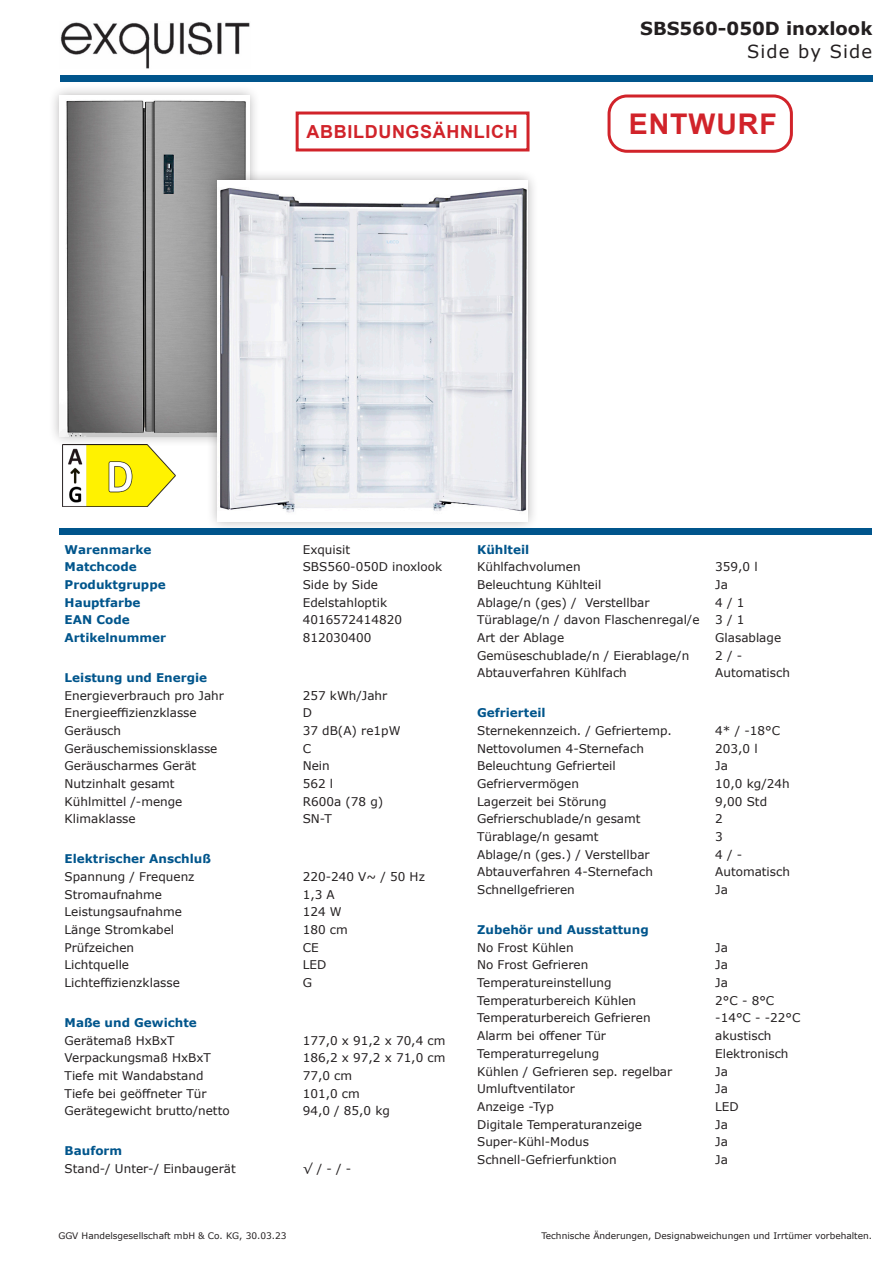
<style>
.page{position:relative;width:893px;height:1263px;background:#fff}
.page>*{position:absolute;margin:0;border:0;box-sizing:border-box;transform-origin:0 0}
.t1{font:700 28.5px "Arial";letter-spacing:.03em;color:#d1232a}
.t2{font:700 18px "Verdana";color:#231f20}
.t3{font:700 18px "Arial";letter-spacing:.035em;color:#d1232a}
.t4{font:18px "Verdana";letter-spacing:.065em;color:#231f20}
.t5{font:12px "Verdana";color:#231f20}
.t6{font:700 12px "Verdana";color:#00558c}
.t7{font:9px "Verdana";color:#231f20}
</style>
<div class="page">
<div style="left:48px;top:84px;width:213px;height:364px;background:#231f20;opacity:.35"></div>
<img style="left:60px;top:96px;width:189px;height:340px">
<img style="left:60px;top:22px;width:190px;height:47px">
<div style="left:60px;top:75px;width:812px;height:6px;background:#00558c"></div>
<div style="left:60px;top:528px;width:812px;height:6px;background:#00558c"></div>
<div style="left:206px;top:169px;width:333px;height:364px;background:#231f20;opacity:.35"></div>
<img style="left:218px;top:181px;width:309px;height:340px">
<div style="left:296px;top:112px;width:233px;height:39px;border:3px solid #d1232a"></div>
<div style="left:608px;top:95px;width:185px;height:58px;border:3px solid #d1232a;border-radius:18px"></div>
<img style="left:63px;top:445px;width:112px;height:62px">
<h2 class="t2" style="left:640px;top:16px;width:234px">SBS560-050D inoxlook</h2>
<h2 class="t4" style="left:747px;top:39px;width:127px">Side by Side</h2>
<h2 class="t3" style="left:307px;top:119px;width:213px">ABBILDUNGSÄHNLICH</h2>
<h1 class="t1" style="left:629px;top:104px;width:149px">ENTWURF</h1>
<p class="t6" style="left:65px;top:541px;width:88px">Warenmarke</p>
<p class="t5" style="left:303px;top:541px;width:49px">Exquisit</p>
<p class="t6" style="left:65px;top:558px;width:74px">Matchcode</p>
<p class="t5" style="left:303px;top:559px;width:141px">SBS560-050D inoxlook</p>
<p class="t6" style="left:65px;top:576px;width:103px">Produktgruppe</p>
<p class="t5" style="left:303px;top:576px;width:77px">Side by Side</p>
<p class="t6" style="left:65px;top:594px;width:77px">Hauptfarbe</p>
<p class="t5" style="left:303px;top:594px;width:86px">Edelstahloptik</p>
<p class="t6" style="left:65px;top:611px;width:67px">EAN Code</p>
<p class="t5" style="left:303px;top:612px;width:101px">4016572414820</p>
<p class="t6" style="left:65px;top:629px;width:103px">Artikelnummer</p>
<p class="t5" style="left:303px;top:629px;width:70px">812030400</p>
<p class="t6" style="left:65px;top:669px;width:144px">Leistung und Energie</p>
<p class="t5" style="left:65px;top:687px;width:161px">Energieverbrauch pro Jahr</p>
<p class="t5" style="left:303px;top:687px;width:86px">257 kWh/Jahr</p>
<p class="t5" style="left:65px;top:705px;width:134px">Energieeffizienzklasse</p>
<p class="t5" style="left:303px;top:705px;width:11px">D</p>
<p class="t5" style="left:65px;top:722px;width:58px">Geräusch</p>
<p class="t5" style="left:303px;top:722px;width:99px">37 dB(A) re1pW</p>
<p class="t5" style="left:65px;top:740px;width:154px">Geräuschemissionsklasse</p>
<p class="t5" style="left:303px;top:740px;width:10px">C</p>
<p class="t5" style="left:65px;top:758px;width:133px">Geräuscharmes Gerät</p>
<p class="t5" style="left:303px;top:758px;width:29px">Nein</p>
<p class="t5" style="left:65px;top:775px;width:112px">Nutzinhalt gesamt</p>
<p class="t5" style="left:303px;top:775px;width:32px">562 l</p>
<p class="t5" style="left:65px;top:793px;width:119px">Kühlmittel /-menge</p>
<p class="t5" style="left:303px;top:793px;width:82px">R600a (78 g)</p>
<p class="t5" style="left:65px;top:811px;width:73px">Klimaklasse</p>
<p class="t5" style="left:303px;top:811px;width:31px">SN-T</p>
<p class="t6" style="left:65px;top:850px;width:148px">Elektrischer Anschluß</p>
<p class="t5" style="left:65px;top:868px;width:131px">Spannung / Frequenz</p>
<p class="t5" style="left:303px;top:868px;width:124px">220-240 V~ / 50 Hz</p>
<p class="t5" style="left:65px;top:886px;width:99px">Stromaufnahme</p>
<p class="t5" style="left:303px;top:886px;width:34px">1,3 A</p>
<p class="t5" style="left:65px;top:904px;width:119px">Leistungsaufnahme</p>
<p class="t5" style="left:303px;top:904px;width:40px">124 W</p>
<p class="t5" style="left:65px;top:921px;width:111px">Länge Stromkabel</p>
<p class="t5" style="left:303px;top:921px;width:47px">180 cm</p>
<p class="t5" style="left:65px;top:939px;width:71px">Prüfzeichen</p>
<p class="t5" style="left:303px;top:939px;width:17px">CE</p>
<p class="t5" style="left:65px;top:957px;width:66px">Lichtquelle</p>
<p class="t5" style="left:303px;top:957px;width:25px">LED</p>
<p class="t5" style="left:65px;top:974px;width:117px">Lichteffizienzklasse</p>
<p class="t5" style="left:303px;top:974px;width:11px">G</p>
<p class="t6" style="left:65px;top:1014px;width:134px">Maße und Gewichte</p>
<p class="t5" style="left:65px;top:1032px;width:112px">Gerätemaß HxBxT</p>
<p class="t5" style="left:303px;top:1032px;width:144px">177,0 x 91,2 x 70,4 cm</p>
<p class="t5" style="left:65px;top:1050px;width:148px">Verpackungsmaß HxBxT</p>
<p class="t5" style="left:303px;top:1050px;width:144px">186,2 x 97,2 x 71,0 cm</p>
<p class="t5" style="left:65px;top:1067px;width:140px">Tiefe mit Wandabstand</p>
<p class="t5" style="left:303px;top:1067px;width:51px">77,0 cm</p>
<p class="t5" style="left:65px;top:1085px;width:144px">Tiefe bei geöffneter Tür</p>
<p class="t5" style="left:303px;top:1085px;width:59px">101,0 cm</p>
<p class="t5" style="left:65px;top:1103px;width:167px">Gerätegewicht brutto/netto</p>
<p class="t5" style="left:303px;top:1103px;width:89px">94,0 / 85,0 kg</p>
<p class="t6" style="left:65px;top:1142px;width:59px">Bauform</p>
<p class="t5" style="left:65px;top:1160px;width:173px">Stand-/ Unter-/ Einbaugerät</p>
<p class="t5" style="left:303px;top:1160px;width:50px">√ / - / -</p>
<p class="t6" style="left:477px;top:541px;width:54px">Kühlteil</p>
<p class="t5" style="left:477px;top:559px;width:105px">Kühlfachvolumen</p>
<p class="t5" style="left:715px;top:559px;width:44px">359,0 l</p>
<p class="t5" style="left:477px;top:576px;width:126px">Beleuchtung Kühlteil</p>
<p class="t5" style="left:715px;top:576px;width:14px">Ja</p>
<p class="t5" style="left:477px;top:594px;width:174px">Ablage/n (ges) / Verstellbar</p>
<p class="t5" style="left:715px;top:594px;width:31px">4 / 1</p>
<p class="t5" style="left:477px;top:612px;width:224px">Türablage/n / davon Flaschenregal/e</p>
<p class="t5" style="left:715px;top:612px;width:31px">3 / 1</p>
<p class="t5" style="left:477px;top:629px;width:89px">Art der Ablage</p>
<p class="t5" style="left:715px;top:629px;width:67px">Glasablage</p>
<p class="t5" style="left:477px;top:647px;width:214px">Gemüseschublade/n / Eierablage/n</p>
<p class="t5" style="left:715px;top:647px;width:28px">2 / -</p>
<p class="t5" style="left:477px;top:665px;width:151px">Abtauverfahren Kühlfach</p>
<p class="t5" style="left:715px;top:665px;width:76px">Automatisch</p>
<p class="t6" style="left:477px;top:704px;width:70px">Gefrierteil</p>
<p class="t5" style="left:477px;top:722px;width:196px">Sternekennzeich. / Gefriertemp.</p>
<p class="t5" style="left:715px;top:722px;width:66px">4* / -18°C</p>
<p class="t5" style="left:477px;top:740px;width:168px">Nettovolumen 4-Sternefach</p>
<p class="t5" style="left:715px;top:740px;width:44px">203,0 l</p>
<p class="t5" style="left:477px;top:758px;width:140px">Beleuchtung Gefrierteil</p>
<p class="t5" style="left:715px;top:758px;width:14px">Ja</p>
<p class="t5" style="left:477px;top:775px;width:103px">Gefriervermögen</p>
<p class="t5" style="left:715px;top:775px;width:76px">10,0 kg/24h</p>
<p class="t5" style="left:477px;top:793px;width:131px">Lagerzeit bei Störung</p>
<p class="t5" style="left:715px;top:793px;width:53px">9,00 Std</p>
<p class="t5" style="left:477px;top:811px;width:165px">Gefrierschublade/n gesamt</p>
<p class="t5" style="left:715px;top:811px;width:9px">2</p>
<p class="t5" style="left:477px;top:828px;width:123px">Türablage/n gesamt</p>
<p class="t5" style="left:715px;top:828px;width:9px">3</p>
<p class="t5" style="left:477px;top:846px;width:174px">Ablage/n (ges.) / Verstellbar</p>
<p class="t5" style="left:715px;top:846px;width:28px">4 / -</p>
<p class="t5" style="left:477px;top:864px;width:177px">Abtauverfahren 4-Sternefach</p>
<p class="t5" style="left:715px;top:864px;width:76px">Automatisch</p>
<p class="t5" style="left:477px;top:881px;width:99px">Schnellgefrieren</p>
<p class="t5" style="left:715px;top:881px;width:14px">Ja</p>
<p class="t6" style="left:477px;top:921px;width:173px">Zubehör und Ausstattung</p>
<p class="t5" style="left:477px;top:939px;width:98px">No Frost Kühlen</p>
<p class="t5" style="left:715px;top:939px;width:14px">Ja</p>
<p class="t5" style="left:477px;top:957px;width:113px">No Frost Gefrieren</p>
<p class="t5" style="left:715px;top:957px;width:14px">Ja</p>
<p class="t5" style="left:477px;top:974px;width:136px">Temperatureinstellung</p>
<p class="t5" style="left:715px;top:974px;width:14px">Ja</p>
<p class="t5" style="left:477px;top:992px;width:160px">Temperaturbereich Kühlen</p>
<p class="t5" style="left:715px;top:992px;width:60px">2°C - 8°C</p>
<p class="t5" style="left:477px;top:1010px;width:175px">Temperaturbereich Gefrieren</p>
<p class="t5" style="left:715px;top:1010px;width:87px">-14°C - -22°C</p>
<p class="t5" style="left:477px;top:1027px;width:130px">Alarm bei offener Tür</p>
<p class="t5" style="left:715px;top:1027px;width:58px">akustisch</p>
<p class="t5" style="left:477px;top:1045px;width:123px">Temperaturregelung</p>
<p class="t5" style="left:715px;top:1045px;width:75px">Elektronisch</p>
<p class="t5" style="left:477px;top:1063px;width:197px">Kühlen / Gefrieren sep. regelbar</p>
<p class="t5" style="left:715px;top:1063px;width:14px">Ja</p>
<p class="t5" style="left:477px;top:1080px;width:99px">Umluftventilator</p>
<p class="t5" style="left:715px;top:1080px;width:14px">Ja</p>
<p class="t5" style="left:477px;top:1098px;width:78px">Anzeige -Typ</p>
<p class="t5" style="left:715px;top:1098px;width:25px">LED</p>
<p class="t5" style="left:477px;top:1116px;width:166px">Digitale Temperaturanzeige</p>
<p class="t5" style="left:715px;top:1116px;width:14px">Ja</p>
<p class="t5" style="left:477px;top:1133px;width:113px">Super-Kühl-Modus</p>
<p class="t5" style="left:715px;top:1133px;width:14px">Ja</p>
<p class="t5" style="left:477px;top:1151px;width:141px">Schnell-Gefrierfunktion</p>
<p class="t5" style="left:715px;top:1151px;width:14px">Ja</p>
<p class="t7" style="left:58px;top:1230px;width:230px">GGV Handelsgesellschaft mbH &amp; Co. KG, 30.03.23</p>
<p class="t7" style="left:541px;top:1230px;width:332px">Technische Änderungen, Designabweichungen und Irrtümer vorbehalten.</p>
</div>
